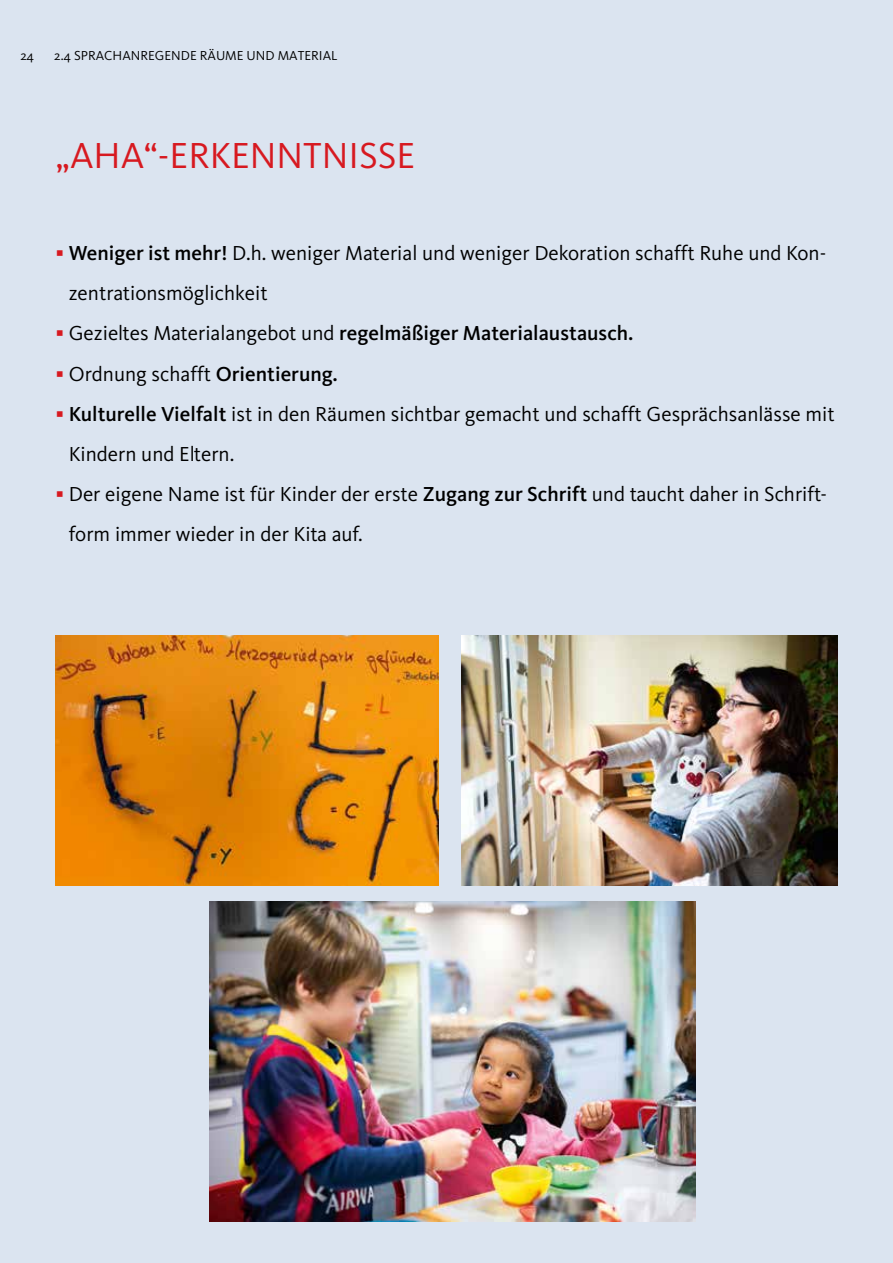
<style>
.page{position:relative;width:893px;height:1263px;background:#dbe4f0}
.page>*{position:absolute;margin:0;border:0;box-sizing:border-box;transform-origin:0 0}
.t1{font:37.5px "Kievit";color:#d71920}
.t2{font:21px/40px "Kievit";color:#000}
.t3{font:500 21px "Kievit";color:#000}
.t4{font:13.5px "Kievit";color:#000}
.s1{font-family:"Arial";font-weight:700;color:#d71920}
.s2{font-weight:500}
.s3{font-weight:400}
</style>
<div class="page">
<img style="left:461px;top:635px;width:377px;height:250px">
<img style="left:209px;top:901px;width:487px;height:320px">
<img style="left:55px;top:635px;width:384px;height:251px">
<p class="t4" style="left:20px;top:48px;width:15px">24</p>
<p class="t4" style="left:54px;top:48px;width:285px">2.4 SPRACHANREGENDE RÄUME UND MATERIAL</p>
<h1 class="t1" style="left:56px;top:135px;width:361px">„AHA“-ERKENNTNISSE</h1>
<p class="t2" style="left:69px;top:234px;width:759px;text-indent:-13px"><span class="s1">▪</span> <span class="s2">Weniger ist mehr!</span> D.h. weniger Material und weniger Dekoration schafft Ruhe und Kon&shy;zentrationsmöglichkeit</p>
<p class="t3" style="left:56px;top:321px;width:579px"><span class="s1">▪</span> <span class="s3">Gezieltes Materialangebot und</span> regelmäßiger Materialaustausch.</p>
<p class="t2" style="left:56px;top:354px;width:283px"><span class="s1">▪</span> Ordnung schafft <span class="s2">Orientierung.</span></p>
<p class="t2" style="left:69px;top:394px;width:767px;text-indent:-13px"><span class="s1">▪</span> <span class="s2">Kulturelle Vielfalt</span> ist in den Räumen sichtbar gemacht und schafft Gesprächsanlässe mit<br>Kindern und Eltern.</p>
<p class="t2" style="left:69px;top:474px;width:760px;text-indent:-13px"><span class="s1">▪</span> Der eigene Name ist für Kinder der erste <span class="s2">Zugang zur Schrift</span> und taucht daher in Schrift&shy;form immer wieder in der Kita auf.</p>
</div>
